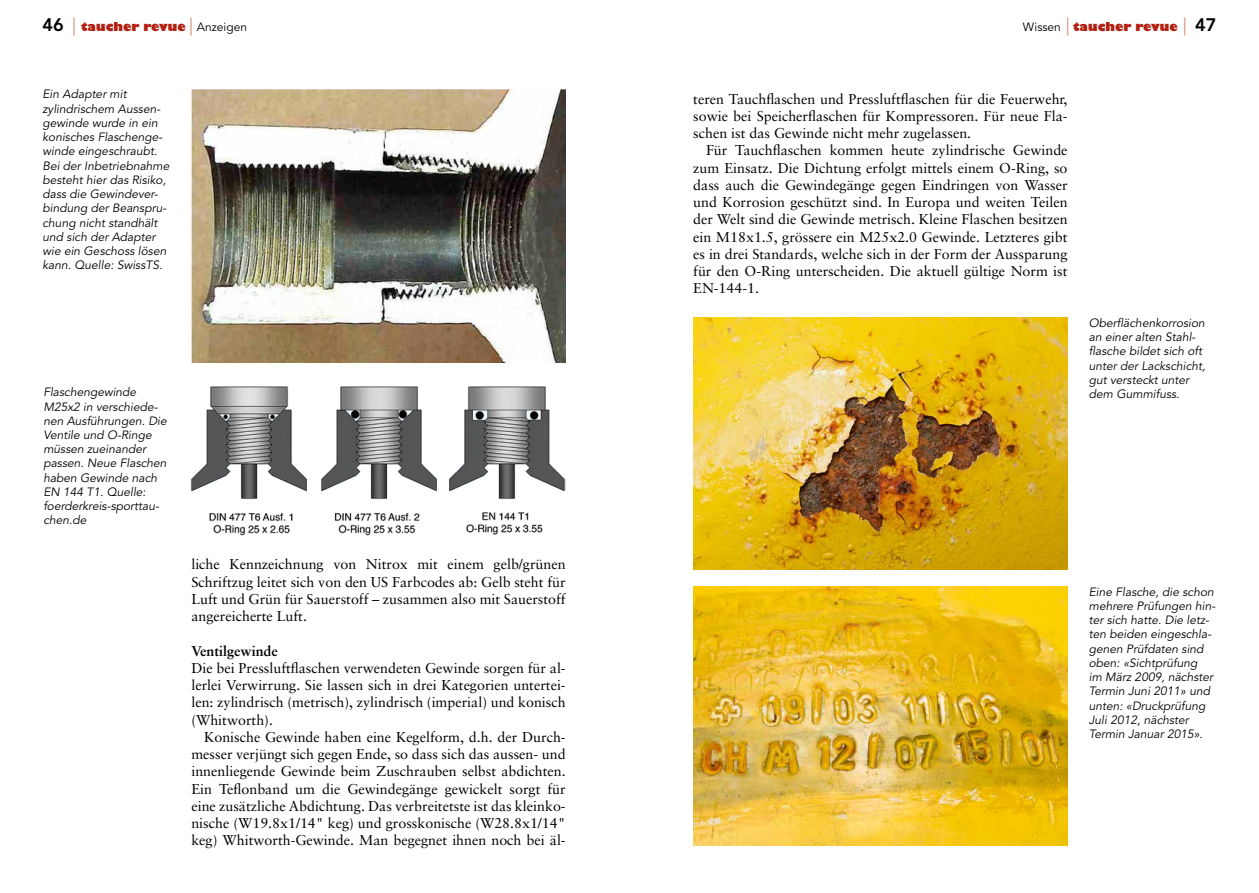
<style>
.page{position:relative;width:1259px;height:893px;background:#fff}
.page>*{position:absolute;margin:0;border:0;box-sizing:border-box;transform-origin:0 0}
.t1{font:14.25px/17.2px "Sabon";color:#000;text-align:justify}
.t2{font:700 14.25px "Sabon";color:#000}
.t3{font:italic 12px/14.2px "Avenir";color:#000}
.t4{font:800 12px "Gill Sans";color:#b42013}
.s1{font-family:"Avenir";font-size:18px;color:#000}
.s2{font-family:"Avenir";font-weight:400;font-size:18px;color:#dd8f75}
.s3{font-family:"Avenir";font-weight:400;color:#000}
</style>
<div class="page">
<img style="left:191px;top:89px;width:375px;height:273px">
<img style="left:190px;top:386px;width:376px;height:150px">
<img style="left:693px;top:318px;width:374px;height:251px">
<img style="left:693px;top:587px;width:374px;height:258px">
<p class="t4" style="left:43px;top:19px;width:206px"><span class="s1">46</span> <span class="s2">|</span> taucher revue <span class="s2">|</span> <span class="s3">Anzeigen</span></p>
<p class="t4" style="left:1023px;top:19px;width:195px"><span class="s3">Wissen</span> <span class="s2">|</span> taucher revue <span class="s2">|</span> <span class="s1">47</span></p>
<p class="t3" style="left:43px;top:88px;width:128px">Ein Adapter mit zylindrischem Aussen&shy;gewinde wurde in ein konisches Flaschenge&shy;winde eingeschraubt.<br>Bei der Inbetriebnahme besteht hier das Risiko, dass die Gewindever&shy;bindung der Beanspru&shy;chung nicht standhält und sich der Adapter wie ein Geschoss lösen kann. Quelle: SwissTS.</p>
<p class="t3" style="left:43px;top:385px;width:125px">Flaschengewinde<br>M25x2 in verschiede&shy;nen Ausführungen. Die<br>Ventile und O-Ringe müssen zueinander passen. Neue Flaschen haben Gewinde nach<br>EN 144 T1. Quelle: foerderkreis-sporttau&shy;chen.de</p>
<p class="t1" style="left:191px;top:556px;width:376px">liche Kennzeichnung von Nitrox mit einem gelb/grünen Schriftzug leitet sich von den US Farbcodes ab: Gelb steht für Luft und Grün für Sauerstoff – zusammen also mit Sauerstoff angereicherte Luft.</p>
<p class="t2" style="left:191px;top:642px;width:88px">Ventilgewinde</p>
<p class="t1" style="left:191px;top:659px;width:376px">Die bei Pressluftflaschen verwendeten Gewinde sorgen für al&shy;lerlei Verwirrung. Sie lassen sich in drei Kategorien untertei&shy;len: zylindrisch (metrisch), zylindrisch (imperial) und konisch (Whitworth).</p>
<p class="t1" style="left:191px;top:728px;width:376px;text-indent:13px">Konische Gewinde haben eine Kegelform, d.h. der Durch&shy;messer verjüngt sich gegen Ende, so dass sich das aussen- und innenliegende Gewinde beim Zuschrauben selbst abdichten.<br>Ein Teflonband um die Gewindegänge gewickelt sorgt für eine zusätzliche Abdichtung. Das verbreitetste ist das kleinko&shy;nische (W19.8x1/14" keg) und grosskonische (W28.8x1/14" keg) Whitworth-Gewinde. Man begegnet ihnen noch bei äl-</p>
<p class="t1" style="left:693px;top:90px;width:376px">teren Tauchflaschen und Pressluftflaschen für die Feuerwehr, sowie bei Speicherflaschen für Kompressoren. Für neue Fla&shy;schen ist das Gewinde nicht mehr zugelassen.</p>
<p class="t1" style="left:693px;top:142px;width:376px;text-indent:13px">Für Tauchflaschen kommen heute zylindrische Gewinde zum Einsatz. Die Dichtung erfolgt mittels einem O-Ring, so dass auch die Gewindegänge gegen Eindringen von Wasser und Korrosion geschützt sind. In Europa und weiten Teilen der Welt sind die Gewinde metrisch. Kleine Flaschen besitzen ein M18x1.5, grössere ein M25x2.0 Gewinde. Letzteres gibt es in drei Standards, welche sich in der Form der Aussparung für den O-Ring unterscheiden. Die aktuell gültige Norm ist EN-144-1.</p>
<p class="t3" style="left:1089px;top:316px;width:118px">Oberflächenkorrosion an einer alten Stahl&shy;flasche bildet sich oft unter der Lackschicht, gut versteckt unter dem Gummifuss.</p>
<p class="t3" style="left:1089px;top:585px;width:128px">Eine Flasche, die schon mehrere Prüfungen hin&shy;ter sich hatte. Die letz&shy;ten beiden eingeschla&shy;genen Prüfdaten sind oben: «Sichtprüfung<br>im März 2009, nächster<br>Termin Juni 2011» und unten: «Druckprüfung<br>Juli 2012, nächster<br>Termin Januar 2015».</p>
</div>
